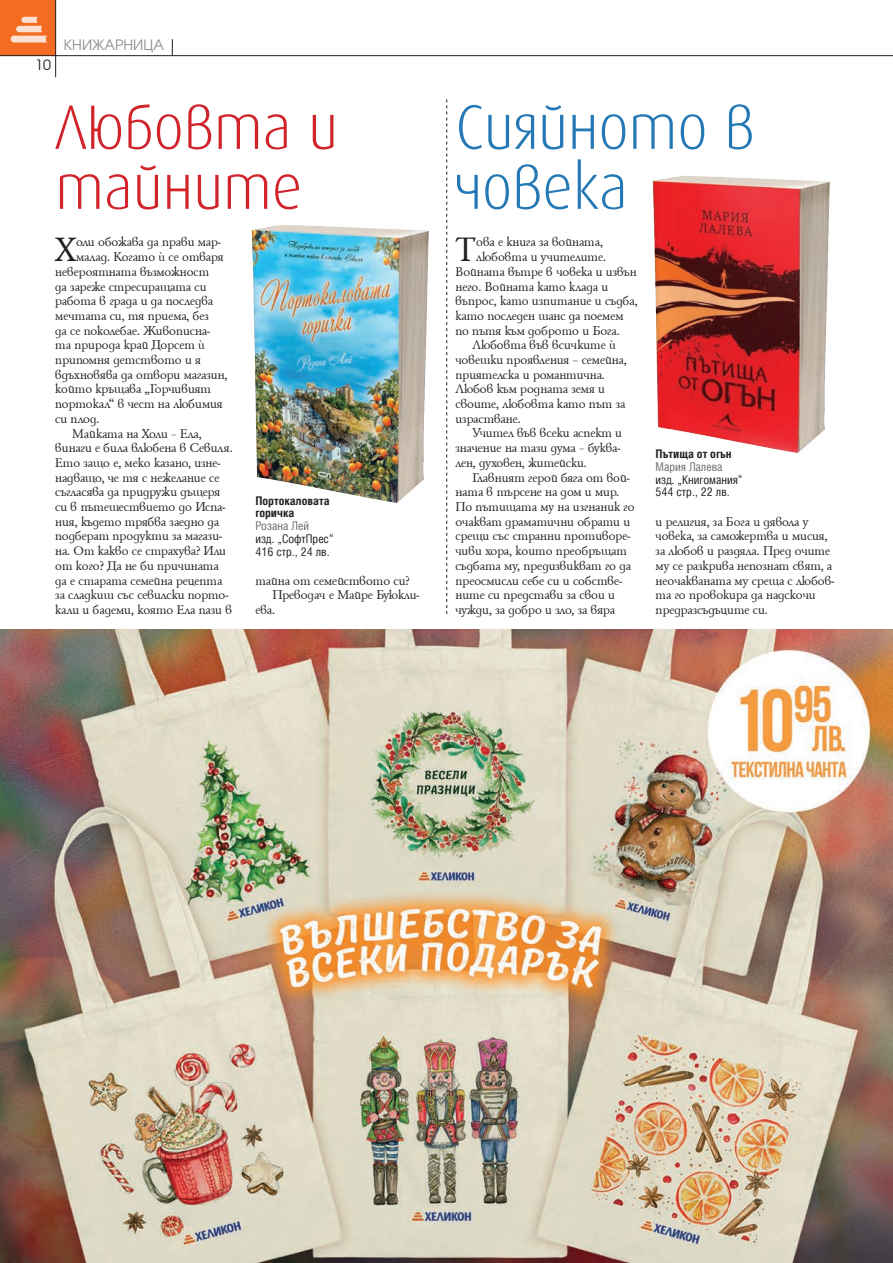
<style>
.page{position:relative;width:893px;height:1263px;background:#fff}
.page>*{position:absolute;margin:0;border:0;box-sizing:border-box;transform-origin:0 0}
.t1{font:300 63px/60px "Hermes Bg";color:#2378b5;scale:.95 1}
.t2{font:300 63px/60px "Hermes Bg";color:#d1232a;scale:.95 1}
.t3{font:36.6px "HS Garamond Bg";color:#231f20}
.t4{font:15px "Avanti";color:#8a8c8f}
.t5{font:15px "Avanti";color:#231f20}
.t6{font:13.8px/14.7px "HS Garamond Bg";color:#231f20}
.t7{font:12px/12.8px "Hebar Cond Normal";color:#231f20}
.t8{font:700 12px/12.8px "Hebar Cond";color:#231f20}
.t9{font:12px "Hebar Cond Normal";color:#6c6d70}
</style>
<div class="page">
<div style="left:0;top:0;width:55px;height:56px;background:#f36c21"></div>
<hr style="left:0;top:55px;width:893px;height:1px;background:#231f20">
<hr style="left:55px;top:0;width:1px;height:77px;background:#231f20">
<svg style="left:172px;top:39px;width:1px;height:17px"></svg>
<svg style="left:11px;top:17px;width:36px;height:26px"></svg>
<svg style="left:446px;top:99px;width:1px;height:515px"></svg>
<img style="left:652px;top:176px;width:178px;height:277px">
<img style="left:251px;top:201px;width:197px;height:326px">
<img style="left:0;top:629px;width:893px;height:634px">
<p class="t5" style="left:35px;top:57px;width:17px">10</p>
<p class="t4" style="left:64px;top:37px;width:102px">КНИЖАРНИЦА</p>
<h1 class="t2" style="left:55px;top:98px;width:299px">Любовта и тайните</h1>
<h2 class="t3" style="left:55px;top:230px;width:22px">Х</h2>
<p class="t6" style="left:76px;top:235px;width:146px">оли обожава да прави мар-</p>
<p class="t6" style="left:76px;top:250px;width:149px">малад. Когато ґ се отваря</p>
<p class="t6" style="left:55px;top:264px;width:155px">невероятната възможност</p>
<p class="t6" style="left:55px;top:279px;width:153px">да зареже стресиращата си</p>
<p class="t6" style="left:55px;top:294px;width:159px">работа в града и да последва</p>
<p class="t6" style="left:55px;top:308px;width:155px">мечтата си, тя приема, без</p>
<p class="t6" style="left:55px;top:323px;width:156px">да се поколебае. Живописна-</p>
<p class="t6" style="left:55px;top:338px;width:150px">та природа край Дорсет ґ</p>
<p class="t6" style="left:55px;top:352px;width:147px">припомня детството и я</p>
<p class="t6" style="left:55px;top:367px;width:174px">вдъхновява да отвори магазин,</p>
<p class="t6" style="left:55px;top:382px;width:157px">който кръщава „Горчивият</p>
<p class="t6" style="left:55px;top:397px;width:169px">портокал” в чест на любимия</p>
<p class="t6" style="left:55px;top:411px;width:46px">си плод.</p>
<p class="t6" style="left:72px;top:426px;width:131px">Майката на Холи – Ела,</p>
<p class="t6" style="left:55px;top:441px;width:179px">винаги е била влюбена в Севиля.</p>
<p class="t6" style="left:55px;top:455px;width:167px">Ето защо е, меко казано, изне-</p>
<p class="t6" style="left:55px;top:470px;width:166px">надващо, че тя с нежелание се</p>
<p class="t6" style="left:55px;top:485px;width:167px">съгласява да придружи дъщеря</p>
<p class="t6" style="left:55px;top:499px;width:172px">си в пътешествието до Испа-</p>
<p class="t6" style="left:55px;top:514px;width:165px">ния, където трябва заедно да</p>
<p class="t6" style="left:55px;top:529px;width:168px">подберат продукти за магази-</p>
<p class="t6" style="left:55px;top:544px;width:172px">на. От какво се страхува? Или</p>
<p class="t6" style="left:55px;top:558px;width:165px">от кого? Да не би причината</p>
<p class="t6" style="left:55px;top:573px;width:169px">да е старата семейна рецепта</p>
<p class="t6" style="left:55px;top:588px;width:175px">за сладкиш със севилски порто-</p>
<p class="t6" style="left:55px;top:602px;width:178px">кали и бадеми, която Ела пази в</p>
<p class="t8" style="left:255px;top:494px;width:76px">Портокаловата горичка</p>
<p class="t9" style="left:255px;top:520px;width:55px">Розана Лей</p>
<p class="t7" style="left:255px;top:533px;width:80px">изд. “СофтПрес”<br>416 стр., 24 лв.</p>
<p class="t6" style="left:255px;top:573px;width:156px">тайна от семейството си?</p>
<p class="t6" style="left:272px;top:588px;width:149px">Преводач е Майре Буюкли-</p>
<p class="t6" style="left:255px;top:602px;width:21px">ева.</p>
<h1 class="t1" style="left:455px;top:98px;width:316px">Сияйното в човека</h1>
<h2 class="t3" style="left:455px;top:230px;width:22px">Т</h2>
<p class="t6" style="left:476px;top:235px;width:128px">ова е книга за войната,</p>
<p class="t6" style="left:476px;top:250px;width:131px">любовта и учителите.</p>
<p class="t6" style="left:455px;top:264px;width:183px">Войната вътре в човека и извън</p>
<p class="t6" style="left:455px;top:279px;width:154px">него. Войната като клада и</p>
<p class="t6" style="left:455px;top:294px;width:184px">въпрос, като изпитание и съдба,</p>
<p class="t6" style="left:455px;top:308px;width:170px">като последен шанс да поемем</p>
<p class="t6" style="left:455px;top:323px;width:166px">по пътя към доброто и Бога.</p>
<p class="t6" style="left:472px;top:338px;width:144px">Любовта във всичките ґ</p>
<p class="t6" style="left:455px;top:352px;width:173px">човешки проявления – семейна,</p>
<p class="t6" style="left:455px;top:367px;width:151px">приятелска и романтична.</p>
<p class="t6" style="left:455px;top:382px;width:151px">Любов към родната земя и</p>
<p class="t6" style="left:455px;top:397px;width:171px">своите, любовта като път за</p>
<p class="t6" style="left:455px;top:411px;width:67px">израстване.</p>
<p class="t6" style="left:472px;top:426px;width:151px">Учител във всеки аспект и</p>
<p class="t6" style="left:455px;top:441px;width:166px">значение на тази дума – буква-</p>
<p class="t6" style="left:455px;top:455px;width:133px">лен, духовен, житейски.</p>
<p class="t6" style="left:472px;top:470px;width:159px">Главният герой бяга от вой-</p>
<p class="t6" style="left:455px;top:485px;width:165px">ната в търсене на дом и мир.</p>
<p class="t6" style="left:455px;top:499px;width:181px">По пътищата му на изгнаник го</p>
<p class="t6" style="left:455px;top:514px;width:176px">очакват драматични обрати и</p>
<p class="t6" style="left:455px;top:529px;width:176px">срещи със странни противоре-</p>
<p class="t6" style="left:455px;top:544px;width:173px">чиви хора, които преобръщат</p>
<p class="t6" style="left:455px;top:558px;width:177px">съдбата му, предизвикват го да</p>
<p class="t6" style="left:455px;top:573px;width:168px">преосмисли себе си и собстве-</p>
<p class="t6" style="left:455px;top:588px;width:161px">ните си представи за свои и</p>
<p class="t6" style="left:455px;top:602px;width:161px">чужди, за добро и зло, за вяра</p>
<p class="t8" style="left:656px;top:448px;width:78px">Пътища от огън</p>
<p class="t9" style="left:656px;top:461px;width:68px">Мария Лалева</p>
<p class="t7" style="left:656px;top:474px;width:88px">изд. “Книгомания”<br>544 стр., 22 лв.</p>
<p class="t6" style="left:656px;top:514px;width:180px">и религия, за Бога и дявола у човека, за саможертва и мисия, за любов и раздяла. Пред очите му се разкрива непознат свят, а неочакваната му среща с любов&shy;та го провокира да надскочи предразсъдъците си.</p>
</div>
